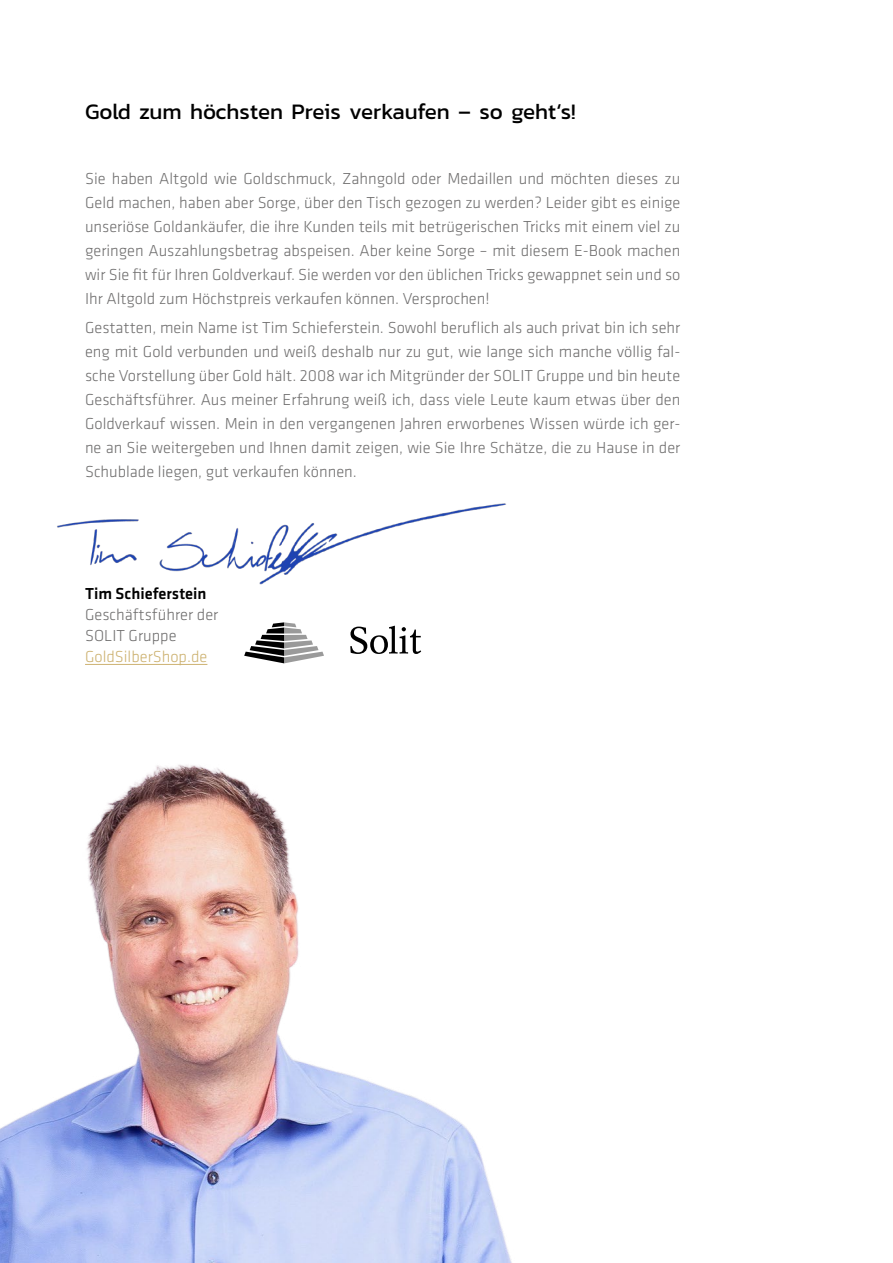
<style>
.page{position:relative;width:893px;height:1263px;background:#fff}
.page>*{position:absolute;margin:0;border:0;box-sizing:border-box;transform-origin:0 0}
.t1{font:22.5px "Kanit";color:#000}
.t2{font:300 16.5px/24px "Klavika";color:#706f6f;text-align:justify}
.t3{font:300 16.5px "Klavika";color:#cdb271}
.t4{font:500 16.5px "Klavika";color:#000}
</style>
<div class="page">
<hr style="left:85px;top:664px;width:122px;height:1px;background:#cdb271">
<img style="left:57px;top:503px;width:449px;height:82px">
<svg style="left:244px;top:622px;width:80px;height:41px"></svg>
<svg style="left:350px;top:626px;width:71px;height:28px"></svg>
<img style="left:0;top:764px;width:512px;height:499px">
<h1 class="t1" style="left:85px;top:95px;width:492px">Gold zum höchsten Preis verkaufen – so geht‘s!</h1>
<p class="t2" style="left:85px;top:167px;width:597px">Sie haben Altgold wie Goldschmuck, Zahngold oder Medaillen und möchten dieses zu Geld machen, haben aber Sorge, über den Tisch gezogen zu werden? Leider gibt es einige unseriöse Goldankäufer, die ihre Kunden teils mit betrügerischen Tricks mit einem viel zu geringen Auszahlungsbetrag abspeisen. Aber keine Sorge – mit diesem E-Book machen wir Sie fit für Ihren Goldverkauf. Sie werden vor den üblichen Tricks gewappnet sein und so Ihr Altgold zum Höchstpreis verkaufen können. Versprochen!</p>
<p class="t2" style="left:85px;top:315px;width:597px">Gestatten, mein Name ist Tim Schieferstein. Sowohl beruflich als auch privat bin ich sehr eng mit Gold verbunden und weiß deshalb nur zu gut, wie lange sich manche völlig fal&shy;sche Vorstellung über Gold hält. 2008 war ich Mitgründer der SOLIT Gruppe und bin heute Geschäftsführer. Aus meiner Erfahrung weiß ich, dass viele Leute kaum etwas über den Goldverkauf wissen. Mein in den vergangenen Jahren erworbenes Wissen würde ich ger&shy;ne an Sie weitergeben und Ihnen damit zeigen, wie Sie Ihre Schätze, die zu Hause in der Schublade liegen, gut verkaufen können.</p>
<p class="t4" style="left:85px;top:585px;width:123px">Tim Schieferstein</p>
<p class="t2" style="left:85px;top:604px;width:135px;line-height:21px">Geschäftsführer der<br>SOLIT Gruppe</p>
<p class="t3" style="left:85px;top:648px;width:124px">GoldSilberShop.de</p>
</div>
